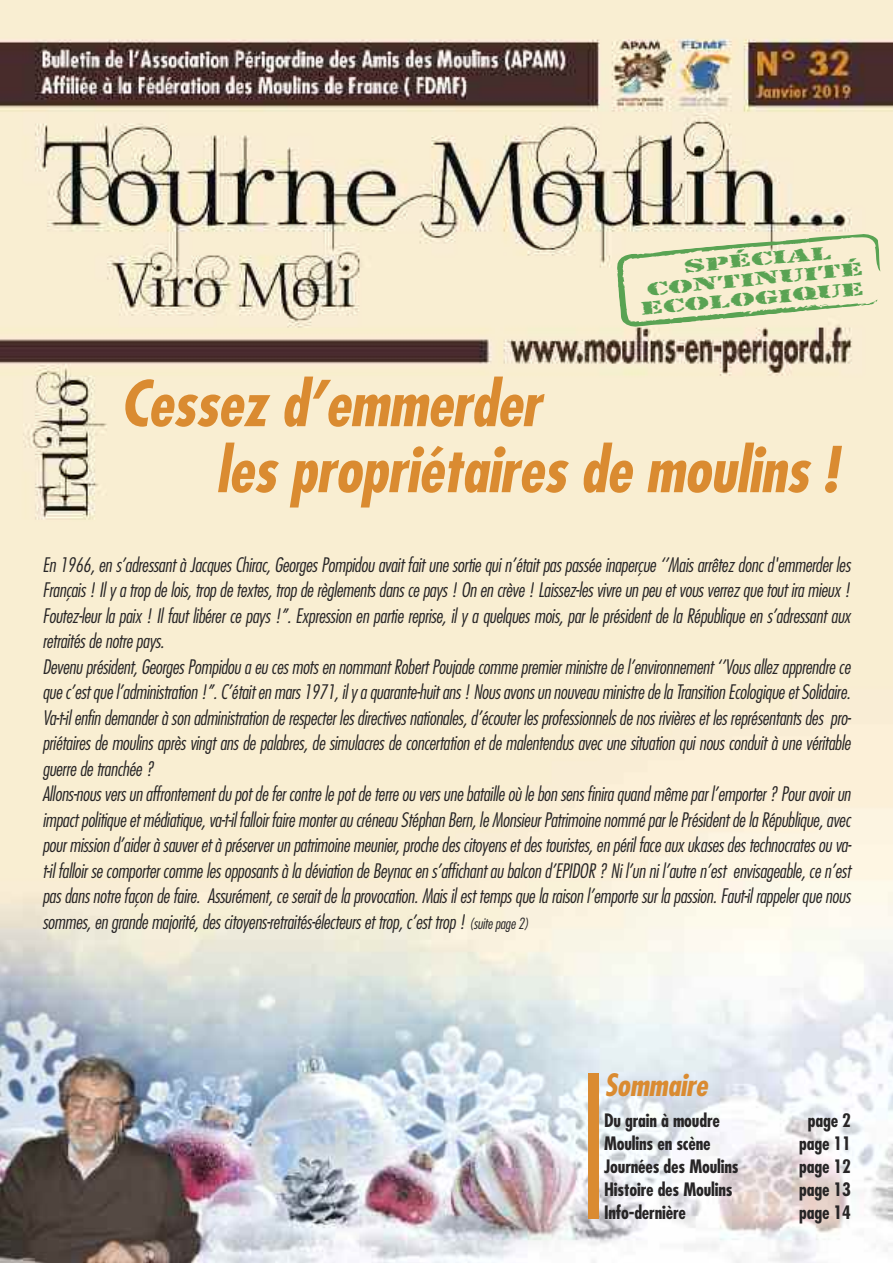
<style>
.page{position:relative;width:893px;height:1263px;background:#fff}
.page>*{position:absolute;margin:0;border:0;box-sizing:border-box;transform-origin:0 0}
.t1{font:italic 700 condensed 61.5px/66px "Futura";letter-spacing:-.01em;color:#da8b31}
.t2{font:italic 700 condensed 30px "Futura";letter-spacing:-.01em;color:#da8b31}
.t3{font:italic 300 condensed 19.5px/25.5px "Futura";letter-spacing:-.015em;color:#272526}
.t4{font:19.35px "Rubber Stamp Let Plain";color:#59a353;scale:1.84 1}
.t5{font:700 condensed 18px "Futura";letter-spacing:-.01em;color:#272526}
.s1{font-size:15px}
</style>
<div class="page">
<img style="left:0;top:0;width:893px;height:1263px">
<div style="left:588px;top:1073px;width:11px;height:146px;background:#da8b31"></div>
<svg style="left:616px;top:233px;width:264px;height:94px;background:#e9e6c5"></svg>
<p class="t4" style="left:683px;top:255px;width:82px;rotate:-5deg">Spécial</p>
<p class="t4" style="left:646px;top:277px;width:119px;rotate:-5deg">Continuité</p>
<p class="t4" style="left:640px;top:297px;width:123px;rotate:-5deg">Ecologique</p>
<h1 class="t1" style="left:216px;top:376px;width:623px;text-indent:-95px">Cessez d’emmerder<br>les propriétaires de moulins !</h1>
<p class="t3" style="left:42px;top:553px;width:811px">En 1966, en s’adressant à Jacques Chirac, Georges Pompidou avait fait une sortie qui n’était pas passée inaperçue ‘’Mais arrêtez donc d'emmerder les Français ! Il y a trop de lois, trop de textes, trop de règlements dans ce pays ! On en crève ! Laissez-les vivre un peu et vous verrez que tout ira mieux !<br>Foutez-leur la paix ! Il faut libérer ce pays !’. Expression en partie reprise, il y a quelques mois, par le président de la République en s’adressant aux retraités de notre pays.<br>Devenu président, Georges Pompidou a eu ces mots en nommant Robert Poujade comme premier ministre de l’environnement ‘’Vous allez apprendre ce que c’est que l’administration !’. C’était en mars 1971, il y a quarante-huit ans ! Nous avons un nouveau ministre de la Transition Ecologique et Solidaire.<br>Va-t-il enfin demander à son administration de respecter les directives nationales, d’écouter les professionnels de nos rivières et les représentants des pro&shy;priétaires de moulins après vingt ans de palabres, de simulacres de concertation et de malentendus avec une situation qui nous conduit à une véritable guerre de tranchée ?<br>Allons-nous vers un affrontement du pot de fer contre le pot de terre ou vers une bataille où le bon sens finira quand même par l’emporter ? Pour avoir un impact politique et médiatique, va-t-il falloir faire monter au créneau Stéphan Bern, le Monsieur Patrimoine nommé par le Président de la République, avec pour mission d’aider à sauver et à préserver un patrimoine meunier, proche des citoyens et des touristes, en péril face aux ukases des technocrates ou va&shy;t-il falloir se comporter comme les opposants à la déviation de Beynac en s’affichant au balcon d’EPIDOR ? Ni l’un ni l’autre n’est envisageable, ce n’est pas dans notre façon de faire. Assurément, ce serait de la provocation. Mais il est temps que la raison l’emporte sur la passion. Faut-il rappeler que nous sommes, en grande majorité, des citoyens-retraités-électeurs et trop, c’est trop ! <span class="s1">(suite page 2)</span></p>
<h2 class="t2" style="left:604px;top:1072px;width:105px">Sommaire</h2>
<p class="t5" style="left:604px;top:1113px;width:117px">Du grain à moudre</p>
<p class="t5" style="left:808px;top:1113px;width:45px">page 2</p>
<p class="t5" style="left:604px;top:1136px;width:108px">Moulins en scène</p>
<p class="t5" style="left:799px;top:1136px;width:53px">page 11</p>
<p class="t5" style="left:604px;top:1158px;width:136px">Journées des Moulins</p>
<p class="t5" style="left:799px;top:1158px;width:53px">page 12</p>
<p class="t5" style="left:604px;top:1181px;width:130px">Histoire des Moulins</p>
<p class="t5" style="left:799px;top:1181px;width:53px">page 13</p>
<p class="t5" style="left:604px;top:1204px;width:83px">Info-dernière</p>
<p class="t5" style="left:799px;top:1204px;width:53px">page 14</p>
</div>
